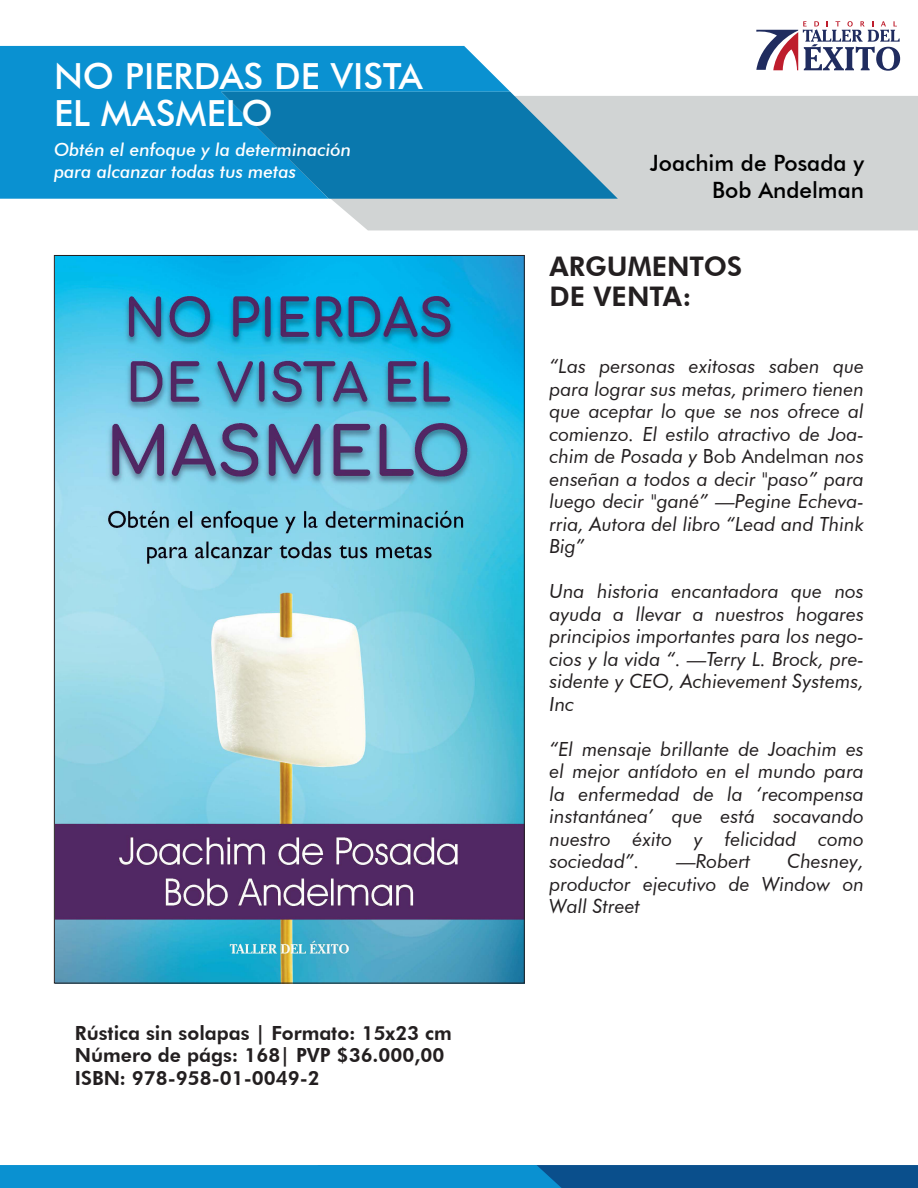
<style>
.page{position:relative;width:918px;height:1188px;background:#fff}
.page>*{position:absolute;margin:0;border:0;box-sizing:border-box;transform-origin:0 0}
.subitulo{font:500 36px "Futura BT";color:#fff}
.body{font:800 27px "Futura BT";color:#231f20}
.subitulo-2{font:500 22.5px "Futura BT";color:#000}
.body-2{font:italic 19.5px/22.5px "Futura BT";color:#231f20;text-align:justify}
.body-3{font:800 19.5px "Futura BT";color:#231f20}
.subitulo-3{font:italic 500 18px "Futura BT";color:#fff}
.s1{font-style:normal}
</style>
<div class="page">
<div style="left:331px;top:96px;width:587px;height:134px;background:#d1d4d4"></div>
<div style="left:0;top:46px;width:510px;height:153px;background:#0a91d1"></div>
<svg style="left:221px;top:92px;width:397px;height:107px;background:#2688b7"></svg>
<svg style="left:0;top:1165px;width:918px;height:23px;background:#0a76b5"></svg>
<svg style="left:756px;top:21px;width:144px;height:50px"></svg>
<img style="left:56px;top:257px;width:467px;height:724px">
<p class="subitulo" style="left:54px;top:54px;width:370px">NO PIERDAS DE VISTA</p>
<p class="subitulo" style="left:54px;top:92px;width:220px">EL MASMELO</p>
<p class="subitulo-3" style="left:54px;top:139px;width:299px">Obtén el enfoque y la determinación</p>
<p class="subitulo-3" style="left:54px;top:161px;width:244px">para alcanzar todas tus metas</p>
<p class="body-3" style="left:75px;top:1021px;width:379px">Rústica sin solapas | Formato: 15x23 cm</p>
<p class="body-3" style="left:75px;top:1044px;width:371px">Número de págs: 168| PVP $36.000,00</p>
<p class="body-3" style="left:75px;top:1066px;width:246px">ISBN: 978-958-01-0049-2</p>
<p class="subitulo-2" style="left:650px;top:149px;width:216px">Joachim de Posada y</p>
<p class="subitulo-2" style="left:712px;top:176px;width:153px">Bob Andelman</p>
<p class="body" style="left:550px;top:250px;width:194px">ARGUMENTOS</p>
<p class="body" style="left:550px;top:280px;width:144px">DE VENTA:</p>
<p class="body-2" style="left:550px;top:355px;width:316px">“Las personas exitosas saben que para lograr sus metas, primero tienen que aceptar lo que se nos ofrece al comienzo. El estilo atractivo de Joa&shy;chim de Posada y <span class="s1">Bob Andelman</span> nos enseñan a todos a decir "paso” para luego decir "gané” —Pegine Echeva&shy;rria, Autora del libro “Lead and Think Big”</p>
<p class="body-2" style="left:550px;top:580px;width:316px">Una historia encantadora que nos ayuda a llevar a nuestros hogares principios importantes para los nego&shy;cios y la vida “. —Terry L. Brock, pre&shy;sidente y CEO, Achievement Systems, Inc</p>
<p class="body-2" style="left:550px;top:737px;width:316px">“El mensaje brillante de Joachim es el mejor antídoto en el mundo para la enfermedad de la ‘recompensa instantánea’ que está socavando nuestro éxito y felicidad como sociedad”.</p>
<p class="body-2" style="left:550px;top:850px;width:316px;text-indent:238px">Chesney, productor ejecutivo de Window on Wall Street</p>
<p class="body-2" style="left:676px;top:850px;width:76px">—Robert</p>
</div>
